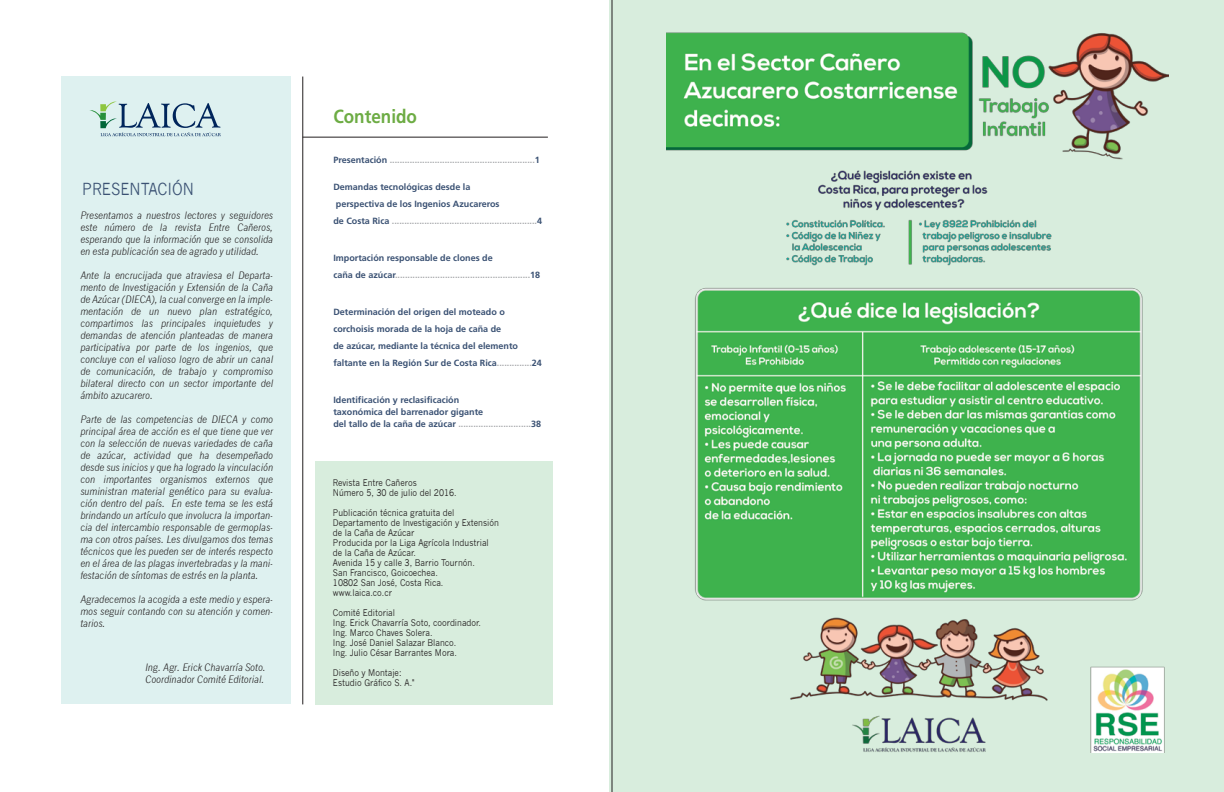
<style>
.page{position:relative;width:1224px;height:792px;background:#fff}
.page>*{position:absolute;margin:0;border:0;box-sizing:border-box;transform-origin:0 0}
.t1{font:700 19px "Frutiger";color:#6dac44;scale:.9 1}
.t2{font:16.2px "News Gothic";color:#3a5173;scale:.9 1}
.t3{font:italic 10px/12px "News Gothic";color:#231f20;text-align:justify;scale:.9 1}
.t4{font:9px/10px "News Gothic";color:#231f20;scale:.9 1}
.t5{font:700 9px/17px "Frutiger";color:#3a5173}
.t6{font:700 9px/17px "Frutiger";color:#a7a9ac}
.s1{color:#3a5173}
.s2{color:#a7a9ac}
</style>
<div class="page">
<div style="left:609px;top:0;width:615px;height:792px;background:#d8eddd"></div>
<div style="left:62px;top:77px;width:229px;height:627px;background:#def1f0"></div>
<div style="left:316px;top:461px;width:237px;height:243px;background:#d8eddd"></div>
<svg style="left:90px;top:101px;width:131px;height:35px"></svg>
<hr style="left:303px;top:137px;width:245px;height:1px;background:#231f20">
<hr style="left:303px;top:77px;width:1px;height:627px;background:#231f20">
<img style="left:667px;top:32px;width:502px;height:720px">
<h2 class="t2" style="left:82px;top:179px;width:126px">PRESENTACIÓN</h2>
<p class="t3" style="left:80px;top:210px;width:216px">Presentamos a nuestros lectores y seguidores este número de la revista Entre Cañeros, esperando que la información que se consolida en esta publicación sea de agrado y utilidad.</p>
<p class="t3" style="left:80px;top:270px;width:216px">Ante la encrucijada que atraviesa el Departa&shy;mento de Investigación y Extensión de la Caña de Azúcar (DIECA), la cual converge en la imple&shy;mentación de un nuevo plan estratégico, compartimos las principales inquietudes y demandas de atención planteadas de manera participativa por parte de los ingenios, que concluye con el valioso logro de abrir un canal de comunicación, de trabajo y compromiso bilateral directo con un sector importante del ámbito azucarero.</p>
<p class="t3" style="left:80px;top:414px;width:216px">Parte de las competencias de DIECA y como principal área de acción es el que tiene que ver con la selección de nuevas variedades de caña de azúcar, actividad que ha desempeñado desde sus inicios y que ha logrado la vinculación con importantes organismos externos que suministran material genético para su evalua&shy;ción dentro del país. En este tema se les está brindando un artículo que involucra la importan&shy;cia del intercambio responsable de germoplas&shy;ma con otros países. Les divulgamos dos temas técnicos que les pueden ser de interés respecto en el área de las plagas invertebradas y la mani&shy;festación de síntomas de estrés en la planta.</p>
<p class="t3" style="left:80px;top:594px;width:216px">Agradecemos la acogida a este medio y espera&shy;mos seguir contando con su atención y comen&shy;tarios.</p>
<p class="t3" style="left:145px;top:661px;width:136px">Ing. Agr. Erick Chavarría Soto.<br>Coordinador Comité Editorial.</p>
<h1 class="t1" style="left:333px;top:105px;width:94px">Contenido</h1>
<p class="t6" style="left:333px;top:151px;width:208px"><span class="s1">Presentación</span> ..........................................................<span class="s1">1</span></p>
<p class="t5" style="left:333px;top:178px;width:210px">Demandas tecnológicas desde la<br>perspectiva de los Ingenios Azucareros<br>de Costa Rica <span class="s2">..........................................................</span>4</p>
<p class="t6" style="left:333px;top:249px;width:208px"><span class="s1">Importación responsable de clones de<br>caña de azúcar</span>......................................................<span class="s1">18</span></p>
<p class="t5" style="left:333px;top:303px;width:210px">Determinación del origen del moteado o corchoisis morada de la hoja de caña de<br>de azúcar, mediante la técnica del elemento faltante en la Región Sur de Costa Rica<span class="s2">..............</span>24</p>
<p class="t5" style="left:333px;top:393px;width:209px;line-height:12px">Identificación y reclasificación<br>taxonómica del barrenador gigante<br>del tallo de la caña de azúcar <span class="s2">.............................</span>38</p>
<p class="t4" style="left:333px;top:478px;width:139px">Revista Entre Cañeros<br>Número 5, 30 de julio del 2016.</p>
<p class="t4" style="left:333px;top:508px;width:186px">Publicación técnica gratuita del<br>Departamento de Investigación y Extensión de la Caña de Azúcar<br>Producida por la Liga Agrícola Industrial de la Caña de Azúcar.<br>Avenida 15 y calle 3, Barrio Tournón.<br>San Francisco, Goicoechea.<br>10802 San José, Costa Rica. www.laica.co.cr</p>
<p class="t4" style="left:333px;top:608px;width:166px">Comité Editorial<br>Ing. Erick Chavarría Soto, coordinador.<br>Ing. Marco Chaves Solera.<br>Ing. José Daniel Salazar Blanco.<br>Ing. Julio César Barrantes Mora.</p>
<p class="t4" style="left:333px;top:668px;width:92px">Diseño y Montaje:<br>Estudio Gráfico S. A."</p>
</div>
